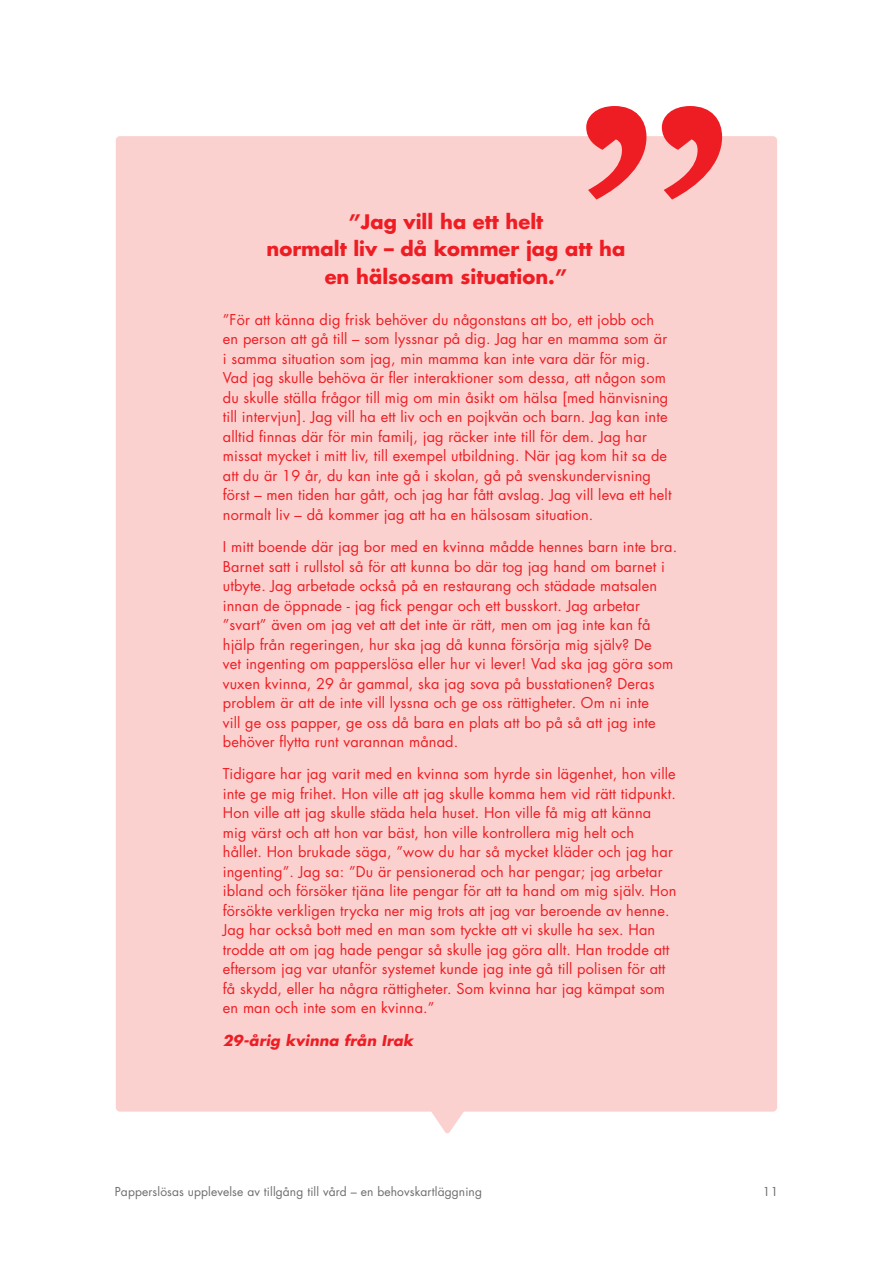
<style>
.page{position:relative;width:893px;height:1263px;background:#fff}
.page>*{position:absolute;margin:0;border:0;box-sizing:border-box;transform-origin:0 0}
.Citat___I_text{font:700 19.5px/27px "Futura Std";color:#ee1d23;text-align:center}
.Bröd_-_Faktaruta_röd{font:14.55px/19.5px "Futura Std";letter-spacing:.01em;color:#ee1d23}
.Bröd_-_Faktaruta_röd-2{font:italic 700 14.55px "Futura Std";letter-spacing:.01em;color:#ee1d23}
.t1{font:12px "Futura Std";letter-spacing:.01em;color:#6c6d70}
</style>
<div class="page">
<div style="left:116px;top:136px;width:661px;height:976px;background:#fbd1d0;border-radius:4px"></div>
<svg style="left:586px;top:106px;width:136px;height:94px"></svg>
<svg style="left:424px;top:1111px;width:46px;height:23px"></svg>
<p class="Citat___I_text" style="left:267px;top:208px;width:360px">”Jag vill ha ett helt<br>normalt liv – då kommer jag att ha en hälsosam situation.”</p>
<p class="Bröd_-_Faktaruta_röd" style="left:223px;top:310px;width:450px">”För att känna dig frisk behöver du någonstans att bo, ett jobb och en person att gå till – som lyssnar på dig. Jag har en mamma som är i samma situation som jag, min mamma kan inte vara där för mig.<br>Vad jag skulle behöva är fler interaktioner som dessa, att någon som du skulle ställa frågor till mig om min åsikt om hälsa [med hänvisning till intervjun]. Jag vill ha ett liv och en pojkvän och barn. Jag kan inte alltid finnas där för min familj, jag räcker inte till för dem. Jag har missat mycket i mitt liv, till exempel utbildning. När jag kom hit sa de att du är 19 år, du kan inte gå i skolan, gå på svenskundervisning först – men tiden har gått, och jag har fått avslag. Jag vill leva ett helt normalt liv – då kommer jag att ha en hälsosam situation.</p>
<p class="Bröd_-_Faktaruta_röd" style="left:223px;top:537px;width:456px">I mitt boende där jag bor med en kvinna mådde hennes barn inte bra.<br>Barnet satt i rullstol så för att kunna bo där tog jag hand om barnet i utbyte. Jag arbetade också på en restaurang och städade matsalen innan de öppnade - jag fick pengar och ett busskort. Jag arbetar ”svart” även om jag vet att det inte är rätt, men om jag inte kan få hjälp från regeringen, hur ska jag då kunna försörja mig själv? De<br>vet ingenting om papperslösa eller hur vi lever! Vad ska jag göra som vuxen kvinna, 29 år gammal, ska jag sova på busstationen? Deras problem är att de inte vill lyssna och ge oss rättigheter. Om ni inte<br>vill ge oss papper, ge oss då bara en plats att bo på så att jag inte behöver flytta runt varannan månad.</p>
<p class="Bröd_-_Faktaruta_röd" style="left:223px;top:764px;width:455px">Tidigare har jag varit med en kvinna som hyrde sin lägenhet, hon ville inte ge mig frihet. Hon ville att jag skulle komma hem vid rätt tidpunkt.<br>Hon ville att jag skulle städa hela huset. Hon ville få mig att känna mig värst och att hon var bäst, hon ville kontrollera mig helt och hållet. Hon brukade säga, ”wow du har så mycket kläder och jag har ingenting”. Jag sa: ”Du är pensionerad och har pengar; jag arbetar ibland och försöker tjäna lite pengar för att ta hand om mig själv. Hon försökte verkligen trycka ner mig trots att jag var beroende av henne.<br>Jag har också bott med en man som tyckte att vi skulle ha sex. Han trodde att om jag hade pengar så skulle jag göra allt. Han trodde att eftersom jag var utanför systemet kunde jag inte gå till polisen för att få skydd, eller ha några rättigheter. Som kvinna har jag kämpat som en man och inte som en kvinna.”</p>
<p class="Bröd_-_Faktaruta_röd-2" style="left:223px;top:1030px;width:192px">29-årig kvinna från Irak</p>
<p class="t1" style="left:115px;top:1184px;width:369px">Papperslösas upplevelse av tillgång till vård – en behovskartläggning</p>
<p class="t1" style="left:763px;top:1184px;width:17px">11</p>
</div>
